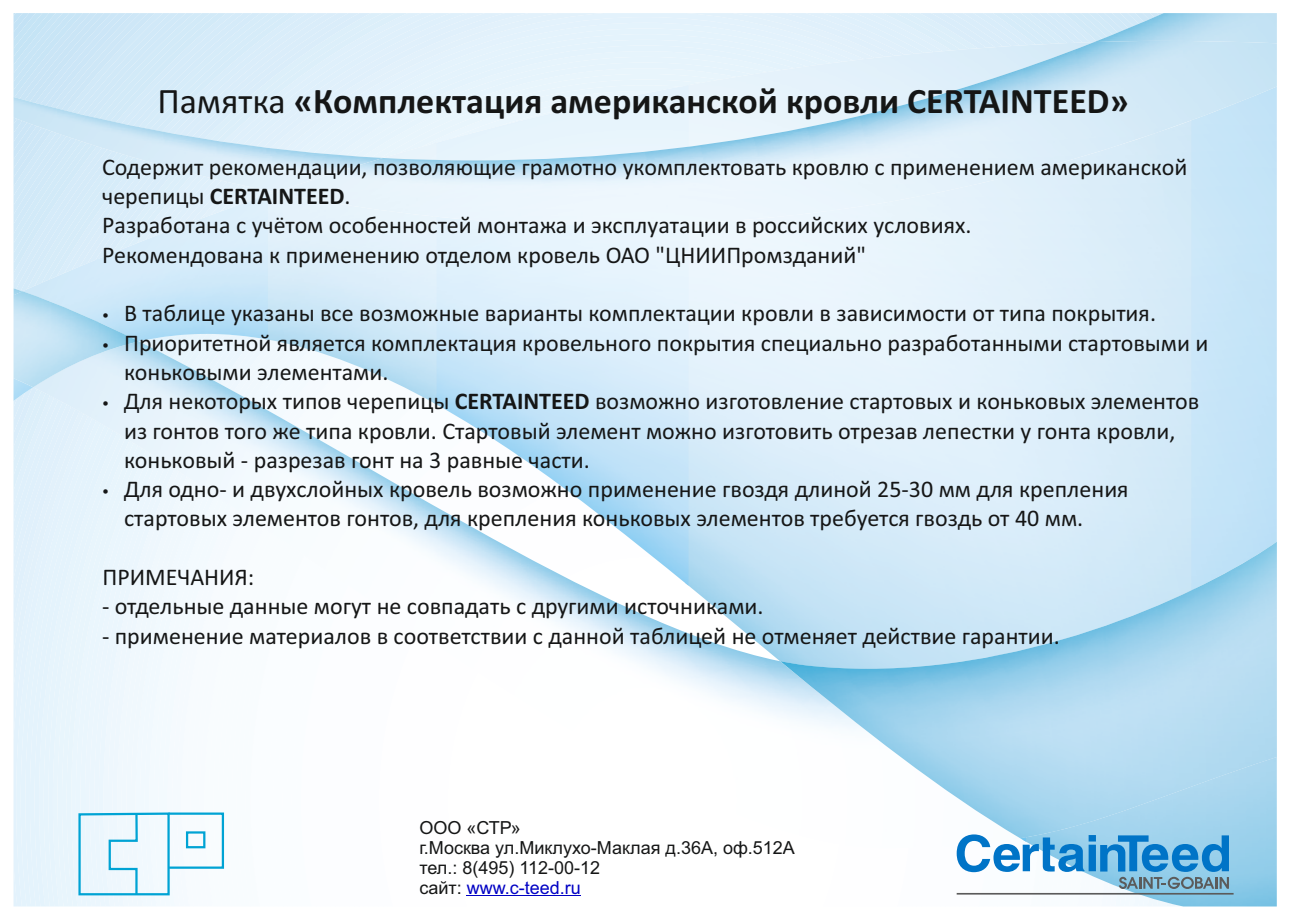
<style>
.page{position:relative;width:1289px;height:920px;background:#fff}
.page>*{position:absolute;margin:0;border:0;box-sizing:border-box;transform-origin:0 0}
.t1{font:700 36px "Calibri";color:#151616}
.t2{font:24px/29.2px "Calibri";color:#151616}
.t3{font:18px/20.1px "Arial";color:#151616}
.s1{font-weight:400}
.s2{font-weight:700}
.s3{color:#0000c4}
</style>
<div class="page">
<svg style="left:14px;top:848px;width:453px;height:58px"></svg>
<img style="left:1022px;top:838px;width:254px;height:68px">
<img style="left:13px;top:258px;width:83px;height:143px">
<img style="left:251px;top:195px;width:17px;height:5px">
<img style="left:14px;top:291px;width:1262px;height:547px">
<img style="left:14px;top:13px;width:1262px;height:179px">
<img style="left:275px;top:41px;width:1001px;height:184px">
<hr style="left:956px;top:892px;width:277px;height:2px;background:#5b5b5b">
<svg style="left:956px;top:834px;width:273px;height:55px"></svg>
<svg style="left:77px;top:811px;width:148px;height:85px"></svg>
<div style="left:186px;top:831px;width:19px;height:17px;border:2px solid #00a3d4"></div>
<hr style="left:467px;top:895px;width:114px;height:1px;background:#0000c4">
<svg style="left:103px;top:313px;width:5px;height:5px"></svg>
<svg style="left:103px;top:343px;width:5px;height:4px"></svg>
<svg style="left:103px;top:401px;width:5px;height:5px"></svg>
<svg style="left:103px;top:489px;width:5px;height:5px"></svg>
<h1 class="t1" style="left:157px;top:86px;width:973px"><span class="s1">Памятка</span> «Комплектация американской кровли CERTAINTEED»</h1>
<p class="t2" style="left:102px;top:154px;width:1086px">Содержит рекомендации, позволяющие грамотно укомплектовать кровлю с применением американской черепицы <span class="s2">CERTAINTEED</span>.<br>Разработана с учётом особенностей монтажа и эксплуатации в российских условиях.<br>Рекомендована к применению отделом кровель ОАО "ЦНИИПромзданий"</p>
<p class="t2" style="left:124px;top:301px;width:1086px">В таблице указаны все возможные варианты комплектации кровли в зависимости от типа покрытия.<br>Приоритетной является комплектация кровельного покрытия специально разработанными стартовыми и коньковыми элементами.<br>Для некоторых типов черепицы <span class="s2">CERTAINTEED</span> возможно изготовление стартовых и коньковых элементов из гонтов того же типа кровли. Стартовый элемент можно изготовить отрезав лепестки у гонта кровли, коньковый - разрезав гонт на 3 равные части.<br>Для одно- и двухслойных кровель возможно применение гвоздя длиной 25-30 мм для крепления стартовых элементов гонтов, для крепления коньковых элементов требуется гвоздь от 40 мм.</p>
<p class="t2" style="left:102px;top:564px;width:153px">ПРИМЕЧАНИЯ:</p>
<p class="t2" style="left:102px;top:593px;width:663px">- отдельные данные могут не совпадать с другими источниками.</p>
<p class="t2" style="left:102px;top:623px;width:959px">- применение материалов в соответствии с данной таблицей не отменяет действие гарантии.</p>
<p class="t3" style="left:419px;top:818px;width:377px">ООО «СТР»<br>г.Москва ул.Миклухо-Маклая д.36А, оф.512А тел.: 8(495) 112-00-12<br>сайт: <span class="s3">www.c-teed.ru</span></p>
</div>
